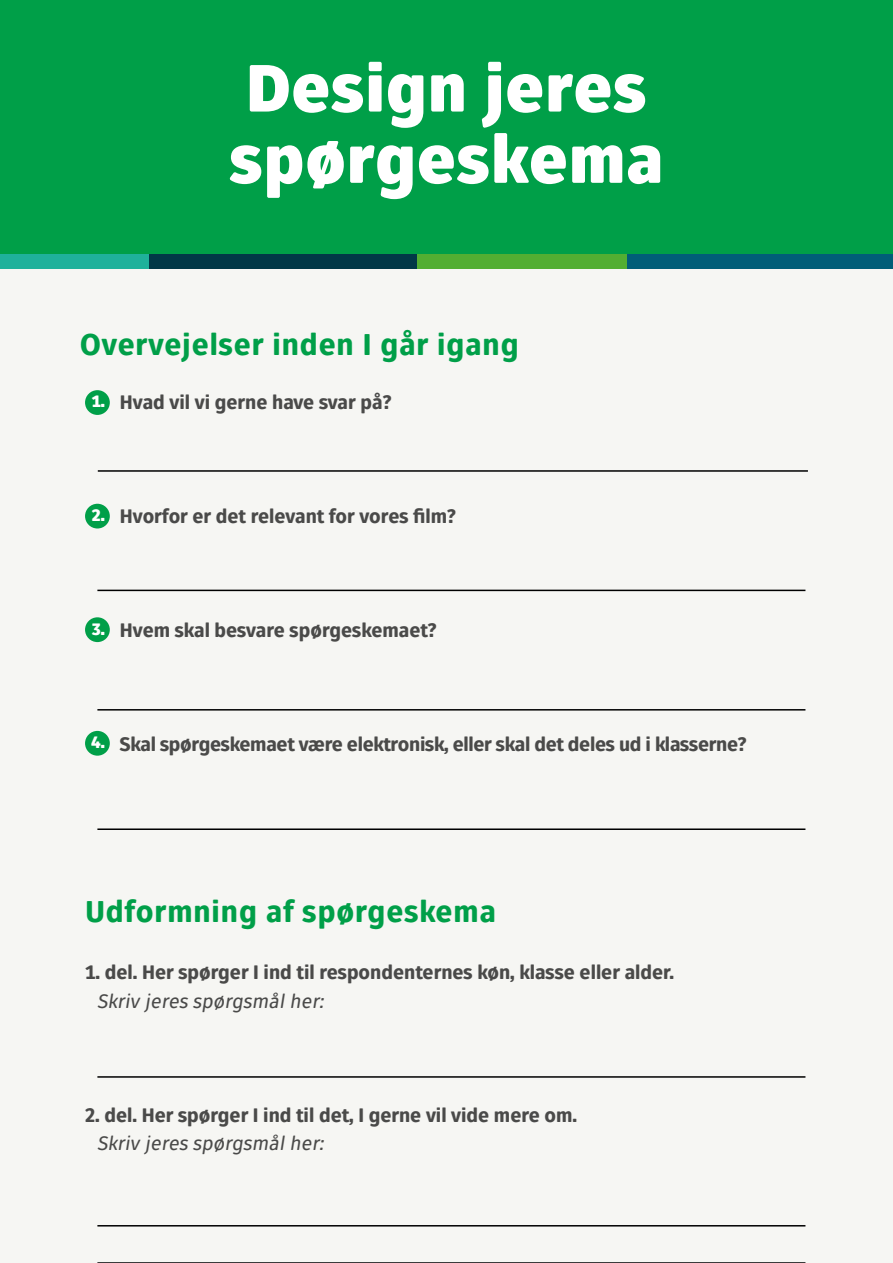
<style>
.page{position:relative;width:893px;height:1263px;background:#fff}
.page>*{position:absolute;margin:0;border:0;box-sizing:border-box;transform-origin:0 0}
.t1{font:900 66.45px/71.2px "Fuse V.2 Display";letter-spacing:.025em;color:#fff}
.t2{font:800 30px "Fuse V.2 Display";letter-spacing:.03em;color:#009f48}
.t3{font:800 19.5px "Fuse V.2 Display";color:#4a4a49}
.t4{font:italic 19.5px "Fuse V.2 Display";color:#4a4a49}
.t5{font:900 16.5px "Fuse V.2 Display";color:#fff}
</style>
<div class="page">
<div style="left:0;top:0;width:893px;height:262px;background:#009f48"></div>
<div style="left:0;top:262px;width:893px;height:1001px;background:#f6f6f3"></div>
<div style="left:85px;top:390px;width:25px;height:25px;background:#009f48;border-radius:50%"></div>
<div style="left:85px;top:617px;width:25px;height:25px;background:#009f48;border-radius:50%"></div>
<div style="left:85px;top:731px;width:25px;height:25px;background:#009f48;border-radius:50%"></div>
<div style="left:394px;top:254px;width:237px;height:15px;background:#52ae32"></div>
<div style="left:627px;top:254px;width:266px;height:15px;background:#005e78"></div>
<div style="left:0;top:254px;width:166px;height:15px;background:#1fb19b"></div>
<div style="left:149px;top:254px;width:268px;height:15px;background:#013847"></div>
<hr style="left:98px;top:470px;width:710px;height:2px;background:#000">
<hr style="left:97px;top:590px;width:708px;height:1px;background:#000">
<hr style="left:97px;top:709px;width:708px;height:1px;background:#000">
<hr style="left:97px;top:828px;width:708px;height:2px;background:#000">
<hr style="left:97px;top:1076px;width:708px;height:2px;background:#000">
<hr style="left:97px;top:1262px;width:708px;height:1px;background:#000">
<div style="left:85px;top:504px;width:25px;height:24px;background:#009f48;border-radius:50%"></div>
<hr style="left:97px;top:1225px;width:708px;height:1px;background:#000">
<h1 class="t1" style="left:230px;top:53px;width:434px">Design jeres spørgeskema</h1>
<h2 class="t2" style="left:80px;top:324px;width:440px">Overvejelser inden I går igang</h2>
<p class="t5" style="left:92px;top:390px;width:14px">1.</p>
<p class="t3" style="left:120px;top:389px;width:273px">Hvad vil vi gerne have svar på?</p>
<p class="t5" style="left:92px;top:504px;width:14px">2.</p>
<p class="t3" style="left:120px;top:503px;width:337px">Hvorfor er det relevant for vores film?</p>
<p class="t5" style="left:92px;top:618px;width:14px">3.</p>
<p class="t3" style="left:120px;top:617px;width:318px">Hvem skal besvare spørgeskemaet?</p>
<p class="t5" style="left:91px;top:731px;width:15px">4.</p>
<p class="t3" style="left:120px;top:731px;width:628px">Skal spørgeskemaet være elektronisk, eller skal det deles ud i klasserne?</p>
<h2 class="t2" style="left:85px;top:892px;width:412px">Udformning af spørgeskema</h2>
<p class="t3" style="left:85px;top:959px;width:590px">1. del. Her spørger I ind til respondenternes køn, klasse eller alder.</p>
<p class="t4" style="left:97px;top:989px;width:227px">Skriv jeres spørgsmål her:</p>
<p class="t3" style="left:85px;top:1102px;width:493px">2. del. Her spørger I ind til det, I gerne vil vide mere om.</p>
<p class="t4" style="left:97px;top:1131px;width:227px">Skriv jeres spørgsmål her:</p>
</div>
